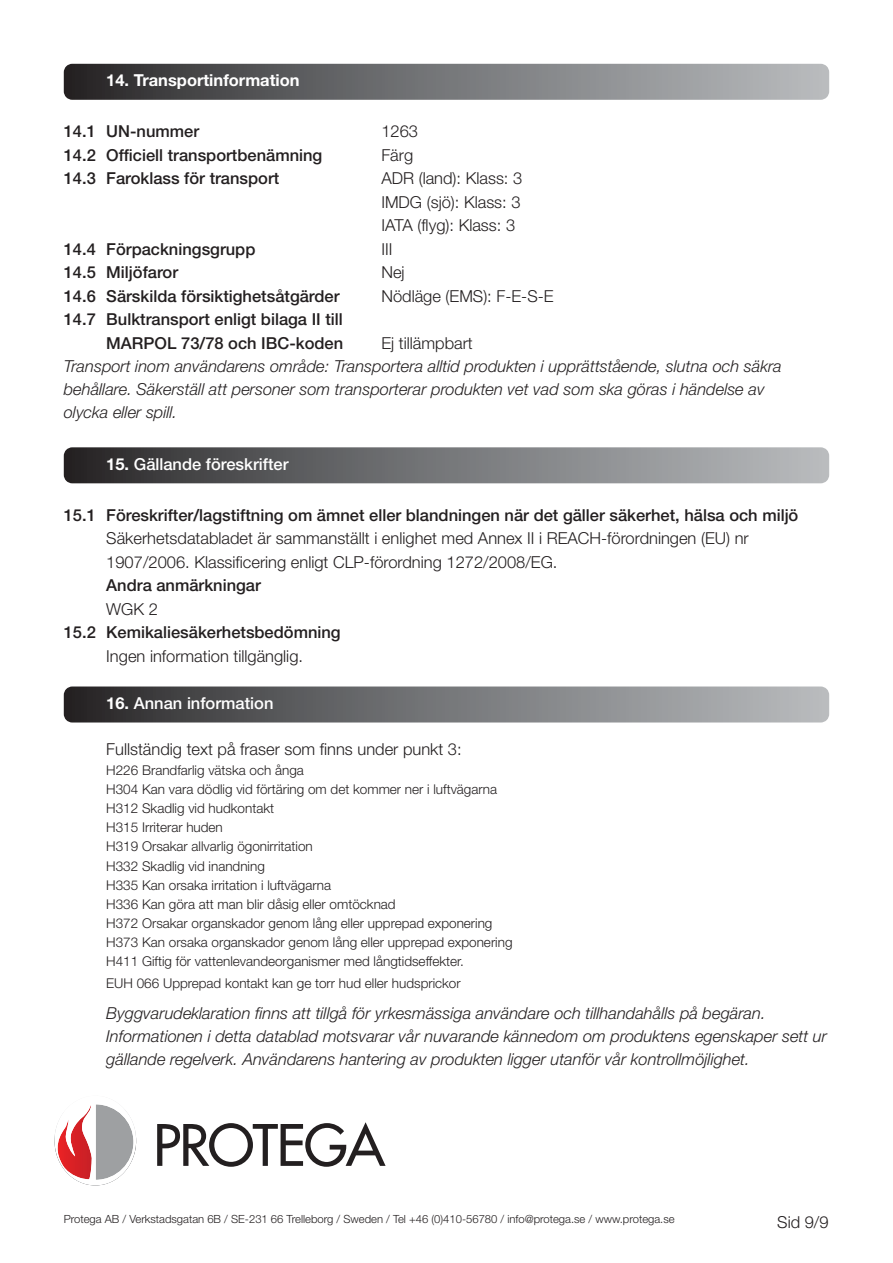
<style>
.page{position:relative;width:893px;height:1263px;background:#fff}
.page>*{position:absolute;margin:0;border:0;box-sizing:border-box;transform-origin:0 0}
.t1{font:500 55.5px "Futura Std";letter-spacing:-.025em;color:#231f20}
.t2{font:italic 300 16.5px/23.1px "Helvetica Neue";color:#231f20}
.t3{font:500 16.5px/23.5px "Helvetica Neue";color:#231f20;text-align:right}
.t4{font:300 16.5px/23.4px "Helvetica Neue";color:#231f20}
.t5{font:500 16.5px "Helvetica Neue";color:#fff}
.t6{font:700 16.5px "Helvetica Neue";color:#fff}
.t7{font:300 13.5px/19px "Helvetica Neue";color:#231f20}
.t8{font:300 11.25px "Helvetica Neue";color:#231f20}
.s1{font-weight:700}
</style>
<div class="page">
<svg style="left:64px;top:447px;width:765px;height:36px;background:#757678"></svg>
<svg style="left:64px;top:686px;width:765px;height:36px;background:#757679"></svg>
<svg style="left:64px;top:64px;width:765px;height:36px;background:#747577"></svg>
<svg style="left:55px;top:1104px;width:81px;height:81px"></svg>
<p class="t6" style="left:106px;top:75px;width:195px">14. Transportinformation</p>
<p class="t3" style="left:64px;top:121px;width:137px">14.1 UN-nummer</p>
<p class="t4" style="left:381px;top:121px;width:38px">1263</p>
<p class="t3" style="left:64px;top:144px;width:260px">14.2 Officiell transportbenämning</p>
<p class="t4" style="left:381px;top:145px;width:33px">Färg</p>
<p class="t3" style="left:64px;top:168px;width:217px">14.3 Faroklass för transport</p>
<p class="t4" style="left:381px;top:168px;width:142px;text-align:justify">ADR (land): Klass: 3<br>IMDG (sjö): Klass: 3<br>IATA (flyg): Klass: 3</p>
<p class="t3" style="left:64px;top:238px;width:193px">14.4 Förpackningsgrupp</p>
<p class="t4" style="left:381px;top:239px;width:12px">III</p>
<p class="t3" style="left:64px;top:262px;width:116px">14.5 Miljöfaror</p>
<p class="t4" style="left:381px;top:262px;width:25px">Nej</p>
<p class="t3" style="left:64px;top:286px;width:277px">14.6 Särskilda försiktighetsåtgärder</p>
<p class="t4" style="left:381px;top:286px;width:174px">Nödläge (EMS): F-E-S-E</p>
<p class="t3" style="left:64px;top:309px;width:281px">14.7 Bulktransport enligt bilaga II till<br>MARPOL 73/78 och IBC-koden</p>
<p class="t4" style="left:381px;top:333px;width:93px">Ej tillämpbart</p>
<p class="t2" style="left:64px;top:356px;width:719px">Transport inom användarens område: Transportera alltid produkten i upprättstående, slutna och säkra behållare. Säkerställ att personer som transporterar produkten vet vad som ska göras i händelse av olycka eller spill.</p>
<p class="t5" style="left:106px;top:458px;width:184px"><span class="s1">15.</span> Gällande föreskrifter</p>
<p class="t3" style="left:64px;top:504px;width:736px">15.1 Föreskrifter/lagstiftning om ämnet eller blandningen när det gäller säkerhet, hälsa och miljö</p>
<p class="t4" style="left:106px;top:528px;width:644px">Säkerhetsdatabladet är sammanställt i enlighet med Annex II i REACH-förordningen (EU) nr<br>1907/2006. Klassificering enligt CLP-förordning 1272/2008/EG.</p>
<p class="t3" style="left:106px;top:575px;width:156px">Andra anmärkningar</p>
<p class="t4" style="left:106px;top:599px;width:53px">WGK 2</p>
<p class="t3" style="left:64px;top:622px;width:278px">15.2 Kemikaliesäkerhetsbedömning</p>
<p class="t4" style="left:106px;top:645px;width:198px">Ingen information tillgänglig.</p>
<p class="t5" style="left:106px;top:697px;width:169px"><span class="s1">16.</span> Annan information</p>
<p class="t4" style="left:106px;top:738px;width:357px">Fullständig text på fraser som finns under punkt 3:</p>
<p class="t7" style="left:106px;top:762px;width:408px">H226 Brandfarlig vätska och ånga<br>H304 Kan vara dödlig vid förtäring om det kommer ner i luftvägarna H312 Skadlig vid hudkontakt<br>H315 Irriterar huden<br>H319 Orsakar allvarlig ögonirritation<br>H332 Skadlig vid inandning<br>H335 Kan orsaka irritation i luftvägarna<br>H336 Kan göra att man blir dåsig eller omtöcknad<br>H372 Orsakar organskador genom lång eller upprepad exponering H373 Kan orsaka organskador genom lång eller upprepad exponering H411 Giftig för vattenlevandeorganismer med långtidseffekter.</p>
<p class="t7" style="left:106px;top:975px;width:356px">EUH 066 Upprepad kontakt kan ge torr hud eller hudsprickor</p>
<p class="t2" style="left:106px;top:1003px;width:722px">Byggvarudeklaration finns att tillgå för yrkesmässiga användare och tillhandahålls på begäran.<br>Informationen i detta datablad motsvarar vår nuvarande kännedom om produktens egenskaper sett ur gällande regelverk. Användarens hantering av produkten ligger utanför vår kontrollmöjlighet.</p>
<h1 class="t1" style="left:153px;top:1114px;width:233px">PROTEGA</h1>
<p class="t8" style="left:64px;top:1215px;width:612px">Protega AB / Verkstadsgatan 6B / SE-231 66 Trelleborg / Sweden / Tel +46 (0)410-56780 / info@protega.se / www.protega.se</p>
<p class="t4" style="left:777px;top:1212px;width:53px">Sid 9/9</p>
</div>
